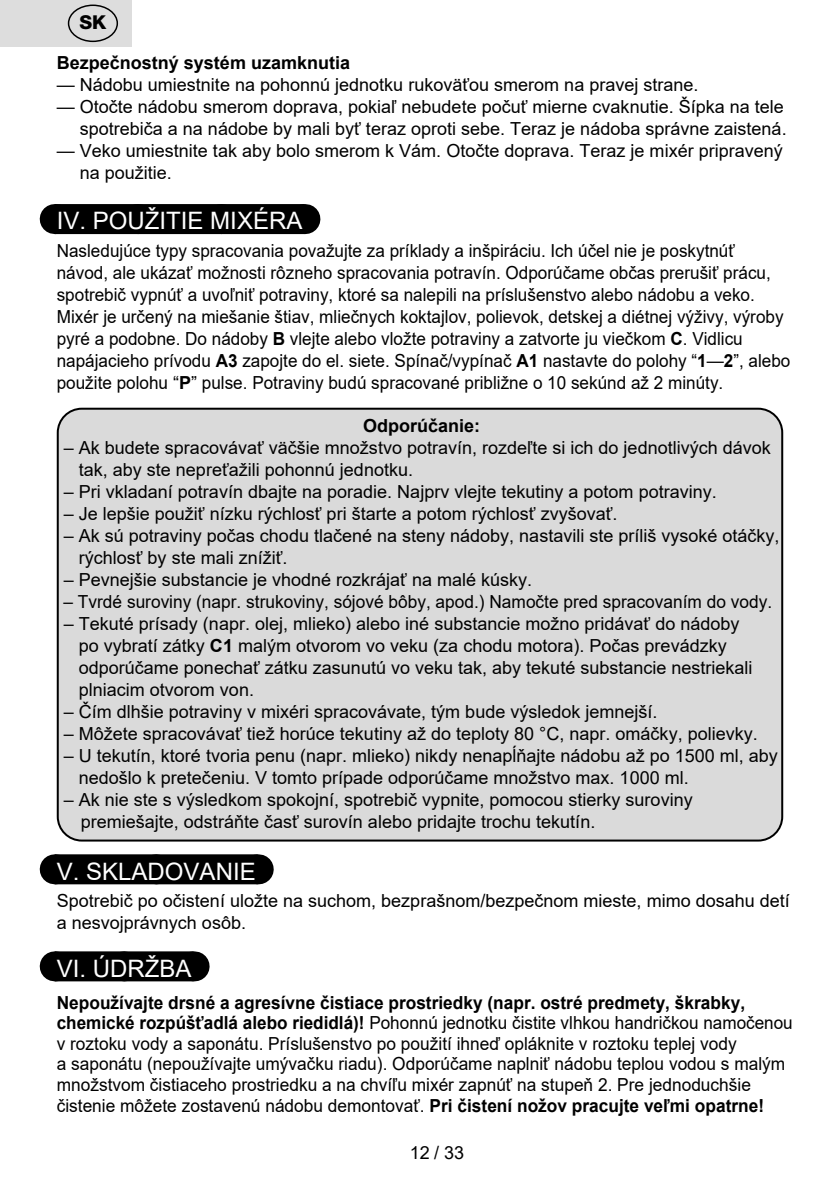
<style>
.page{position:relative;width:840px;height:1191px;background:#fff}
.page>*{position:absolute;margin:0;border:0;box-sizing:border-box;transform-origin:0 0}
.Grafický_nadpis_ETA{font:24px "Arial";color:#fff}
.t1{font:800 19.2px "Helvetica Neue OT";color:#000}
.Normální{font:18px/22px "Arial";color:#000}
.Normální-2{font:18px/22px "Arial";color:#000;scale:.95 1}
.Normální-3{font:18px "Arial";color:#000;scale:.96 1}
.Normální-4{font:700 18px "Arial";color:#000}
.s1{font-weight:700}
</style>
<div class="page">
<div style="left:55px;top:204px;width:249px;height:30px;background:#000"></div>
<svg style="left:142px;top:204px;width:121px;height:1px"></svg>
<hr style="left:304px;top:204px;width:1px;height:30px;background:#000">
<div style="left:55px;top:854px;width:202px;height:30px;background:#000"></div>
<svg style="left:156px;top:854px;width:51px;height:1px"></svg>
<hr style="left:257px;top:854px;width:1px;height:30px;background:#000">
<div style="left:55px;top:951px;width:138px;height:30px;background:#000"></div>
<svg style="left:124px;top:951px;width:35px;height:1px"></svg>
<hr style="left:193px;top:951px;width:1px;height:30px;background:#000">
<div style="left:58px;top:409px;width:723px;height:431px;background:#dadada;border-radius:24px"></div>
<div style="left:57px;top:408px;width:725px;height:433px;border:2px solid #000;border-radius:24px"></div>
<div style="left:0;top:0;width:131px;height:47px;background:#ddd"></div>
<div style="left:68px;top:5px;width:50px;height:37px;border:1px solid #000;border-radius:50%"></div>
<p class="t1" style="left:79px;top:11px;width:28px">SK</p>
<p class="Normální-4" style="left:57px;top:50px;width:295px">Bezpečnostný systém uzamknutia</p>
<p class="Normální" style="left:57px;top:74px;width:643px">— Nádobu umiestnite na pohonnú jednotku rukoväťou smerom na pravej strane.</p>
<p class="Normální" style="left:57px;top:96px;width:731px;text-align:right">— Otočte nádobu smerom doprava, pokiaľ nebudete počuť mierne cvaknutie. Šípka na tele spotrebiča a na nádobe by mali byť teraz oproti sebe. Teraz je nádoba správne zaistená.</p>
<p class="Normální" style="left:80px;top:140px;width:704px;text-indent:-23px">— Veko umiestnite tak aby bolo smerom k Vám. Otočte doprava. Teraz je mixér pripravený na použitie.</p>
<p class="Grafický_nadpis_ETA" style="left:57px;top:204px;width:247px">IV. POUŽITIE MIXÉRA</p>
<p class="Normální-2" style="left:57px;top:239px;width:773px">Nasledujúce typy spracovania považujte za príklady a inšpiráciu. Ich účel nie je poskytnúť návod, ale ukázať možnosti rôzneho spracovania potravín. Odporúčame občas prerušiť prácu, spotrebič vypnúť a uvoľniť potraviny, ktoré sa nalepili na príslušenstvo alebo nádobu a veko.<br>Mixér je určený na miešanie štiav, mliečnych koktajlov, polievok, detskej a diétnej výživy, výroby pyré a podobne. Do nádoby <span class="s1">B</span> vlejte alebo vložte potraviny a zatvorte ju viečkom <span class="s1">C</span>. Vidlicu napájacieho prívodu <span class="s1">A3</span> zapojte do el. siete. Spínač/vypínač <span class="s1">A1</span> nastavte do polohy “<span class="s1">1</span>—<span class="s1">2</span>”, alebo použite polohu “<span class="s1">P</span>” pulse. Potraviny budú spracované približne o 10 sekúnd až 2 minúty.</p>
<p class="Normální-4" style="left:363px;top:413px;width:119px">Odporúčanie:</p>
<p class="Normální" style="left:79px;top:436px;width:693px;text-indent:-15px">– Ak budete spracovávať väčšie množstvo potravín, rozdeľte si ich do jednotlivých dávok tak, aby ste nepreťažili pohonnú jednotku.</p>
<p class="Normální" style="left:64px;top:480px;width:654px">– Pri vkladaní potravín dbajte na poradie. Najprv vlejte tekutiny a potom potraviny.</p>
<p class="Normální" style="left:64px;top:502px;width:555px">– Je lepšie použiť nízku rýchlosť pri štarte a potom rýchlosť zvyšovať.</p>
<p class="Normální" style="left:79px;top:524px;width:701px;text-indent:-15px">– Ak sú potraviny počas chodu tlačené na steny nádoby, nastavili ste príliš vysoké otáčky, rýchlosť by ste mali znížiť.</p>
<p class="Normální" style="left:64px;top:568px;width:469px">– Pevnejšie substancie je vhodné rozkrájať na malé kúsky.</p>
<p class="Normální-3" style="left:63px;top:589px;width:739px">– Tvrdé suroviny (napr. strukoviny, sójové bôby, apod.) Namočte pred spracovaním do vody.</p>
<p class="Normální" style="left:79px;top:612px;width:675px;text-indent:-15px">– Tekuté prísady (napr. olej, mlieko) alebo iné substancie možno pridávať do nádoby po vybratí zátky <span class="s1">C1</span> malým otvorom vo veku (za chodu motora). Počas prevádzky odporúčame ponechať zátku zasunutú vo veku tak, aby tekuté substancie nestriekali plniacim otvorom von.</p>
<p class="Normální" style="left:64px;top:700px;width:595px">– Čím dlhšie potraviny v mixéri spracovávate, tým bude výsledok jemnejší.</p>
<p class="Normální" style="left:64px;top:722px;width:695px">– Môžete spracovávať tiež horúce tekutiny až do teploty 80 °C, napr. omáčky, polievky.</p>
<p class="Normální" style="left:79px;top:744px;width:700px;text-indent:-15px">– U tekutín, ktoré tvoria penu (napr. mlieko) nikdy nenapĺňajte nádobu až po 1500 ml, aby nedošlo k pretečeniu. V tomto prípade odporúčame množstvo max. 1000 ml.</p>
<p class="Normální" style="left:81px;top:788px;width:613px;text-indent:-17px">– Ak nie ste s výsledkom spokojní, spotrebič vypnite, pomocou stierky suroviny premiešajte, odstráňte časť surovín alebo pridajte trochu tekutín.</p>
<p class="Grafický_nadpis_ETA" style="left:57px;top:854px;width:200px">V. SKLADOVANIE</p>
<p class="Normální" style="left:57px;top:889px;width:734px">Spotrebič po očistení uložte na suchom, bezprašnom/bezpečnom mieste, mimo dosahu detí a nesvojprávnych osôb.</p>
<p class="Grafický_nadpis_ETA" style="left:57px;top:951px;width:136px">VI. ÚDRŽBA</p>
<p class="Normální-2" style="left:57px;top:991px;width:775px;line-height:20.6px"><span class="s1">Nepoužívajte drsné a agresívne čistiace prostriedky (napr. ostré predmety, škrabky, chemické rozpúšťadlá alebo riedidlá)!</span> Pohonnú jednotku čistite vlhkou handričkou namočenou v roztoku vody a saponátu. Príslušenstvo po použití ihneď opláknite v roztoku teplej vody<br>a saponátu (nepoužívajte umývačku riadu). Odporúčame naplniť nádobu teplou vodou s malým množstvom čistiaceho prostriedku a na chvíľu mixér zapnúť na stupeň 2. Pre jednoduchšie čistenie môžete zostavenú nádobu demontovať. <span class="s1">Pri čistení nožov pracujte veľmi opatrne!</span></p>
<p class="Normální" style="left:410px;top:1141px;width:56px">12 / 33</p>
</div>
